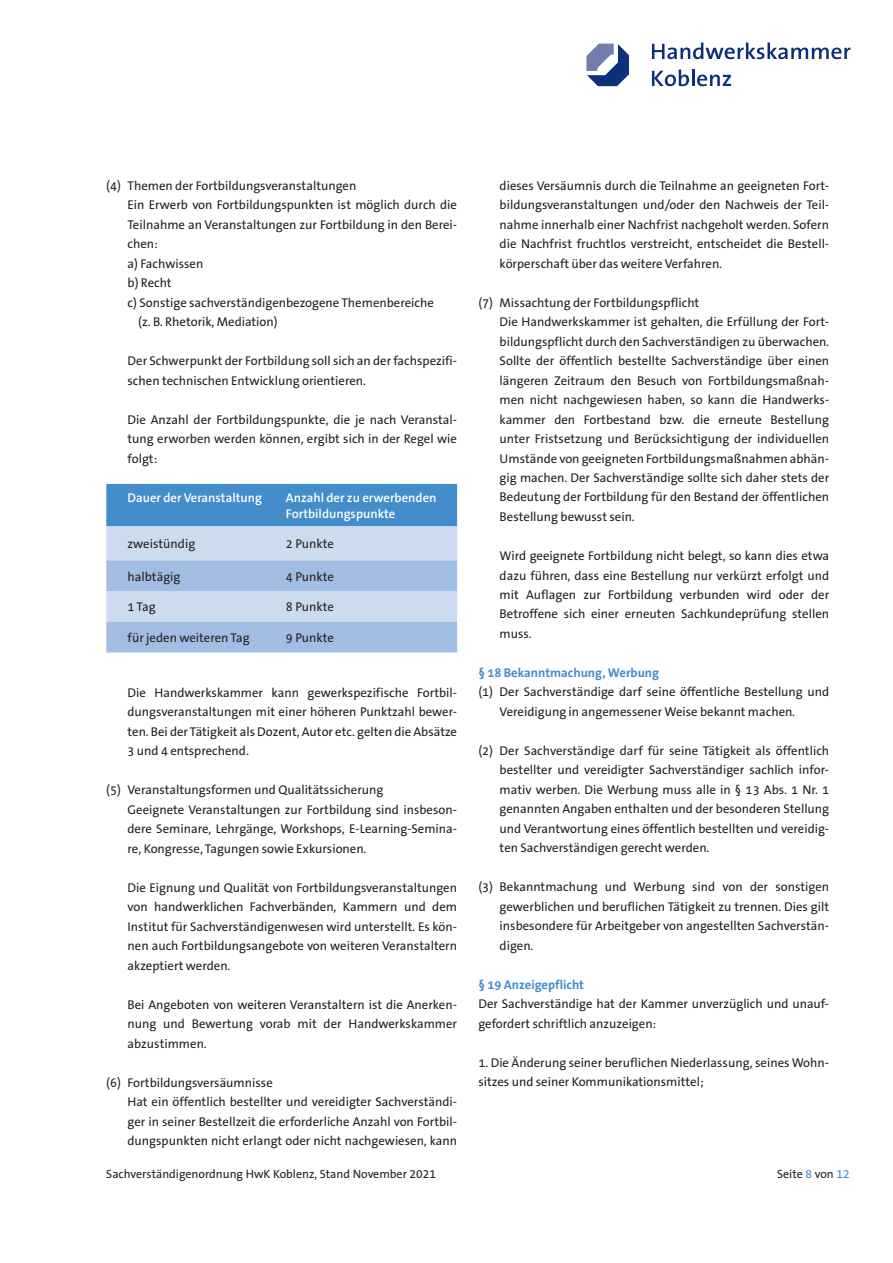
<style>
.page{position:relative;width:893px;height:1263px;background:#fff}
.page>*{position:absolute;margin:0;border:0;box-sizing:border-box;transform-origin:0 0}
.t1{font:12.75px/19.5px "The Sans B W5 Plain";color:#231f20;text-align:justify}
.t2{font:600 12.75px/16.5px "The Sans B W6";color:#fff}
.t3{font:700 12.75px "The Sans B W7";color:#448dcb}
.t4{font:12px "The Sans B W5 Plain";color:#231f20}
.s1{color:#448dcb}
</style>
<div class="page">
<svg style="left:106px;top:484px;width:351px;height:168px;background:#9bbce1"></svg>
<svg style="left:652px;top:43px;width:198px;height:16px"></svg>
<svg style="left:652px;top:70px;width:79px;height:16px"></svg>
<svg style="left:586px;top:44px;width:43px;height:42px"></svg>
<p class="t1" style="left:106px;top:176px;width:252px">(4) Themen der Fortbildungsveranstaltungen</p>
<p class="t1" style="left:128px;top:195px;width:331px">Ein Erwerb von Fortbildungspunkten ist möglich durch die</p>
<p class="t1" style="left:128px;top:215px;width:331px">Teilnahme an Veranstaltungen zur Fortbildung in den Berei-</p>
<p class="t1" style="left:128px;top:234px;width:32px">chen:</p>
<p class="t1" style="left:128px;top:254px;width:77px">a) Fachwissen</p>
<p class="t1" style="left:128px;top:273px;width:46px">b) Recht</p>
<p class="t1" style="left:128px;top:293px;width:308px">c) Sonstige sachverständigenbezogene Themenbereiche</p>
<p class="t1" style="left:138px;top:312px;width:141px">(z. B. Rhetorik, Mediation)</p>
<p class="t1" style="left:128px;top:351px;width:331px">Der Schwerpunkt der Fortbildung soll sich an der fachspezifi&shy;schen technischen Entwicklung orientieren.</p>
<p class="t1" style="left:128px;top:410px;width:331px">Die Anzahl der Fortbildungspunkte, die je nach Veranstal&shy;tung erworben werden können, ergibt sich in der Regel wie folgt:</p>
<p class="t2" style="left:128px;top:489px;width:136px">Dauer der Veranstaltung</p>
<p class="t2" style="left:286px;top:489px;width:152px">Anzahl der zu erwerbenden<br>Fortbildungspunkte</p>
<p class="t1" style="left:128px;top:534px;width:69px">zweistündig</p>
<p class="t1" style="left:286px;top:534px;width:50px">2 Punkte</p>
<p class="t1" style="left:128px;top:566px;width:54px">halbtägig</p>
<p class="t1" style="left:286px;top:566px;width:50px">4 Punkte</p>
<p class="t1" style="left:128px;top:597px;width:30px">1 Tag</p>
<p class="t1" style="left:286px;top:597px;width:50px">8 Punkte</p>
<p class="t1" style="left:128px;top:628px;width:124px">für jeden weiteren Tag</p>
<p class="t1" style="left:286px;top:628px;width:50px">9 Punkte</p>
<p class="t1" style="left:128px;top:683px;width:331px">Die Handwerkskammer kann gewerkspezifische Fortbil&shy;dungsveranstaltungen mit einer höheren Punktzahl bewer&shy;ten. Bei der Tätigkeit als Dozent, Autor etc. gelten die Absätze 3 und 4 entsprechend.</p>
<p class="t1" style="left:128px;top:780px;width:331px;text-align:left;text-indent:-21px">(5) Veranstaltungsformen und Qualitätssicherung<br>Geeignete Veranstaltungen zur Fortbildung sind insbeson&shy;dere Seminare, Lehrgänge, Workshops, E-Learning-Semina&shy;re, Kongresse, Tagungen sowie Exkursionen.</p>
<p class="t1" style="left:128px;top:878px;width:331px">Die Eignung und Qualität von Fortbildungsveranstaltungen von handwerklichen Fachverbänden, Kammern und dem Institut für Sachverständigenwesen wird unterstellt. Es kön&shy;nen auch Fortbildungsangebote von weiteren Veranstaltern akzeptiert werden.</p>
<p class="t1" style="left:128px;top:995px;width:331px">Bei Angeboten von weiteren Veranstaltern ist die Anerken&shy;nung und Bewertung vorab mit der Handwerkskammer abzustimmen.</p>
<p class="t1" style="left:128px;top:1073px;width:331px;text-align:left;text-indent:-21px">(6) Fortbildungsversäumnisse<br>Hat ein öffentlich bestellter und vereidigter Sachverständi&shy;ger in seiner Bestellzeit die erforderliche Anzahl von Fortbil&shy;dungspunkten nicht erlangt oder nicht nachgewiesen, kann</p>
<p class="t1" style="left:500px;top:176px;width:331px">dieses Versäumnis durch die Teilnahme an geeigneten Fort&shy;bildungsveranstaltungen und/oder den Nachweis der Teil&shy;nahme innerhalb einer Nachfrist nachgeholt werden. Sofern die Nachfrist fruchtlos verstreicht, entscheidet die Bestell&shy;körperschaft über das weitere Verfahren.</p>
<p class="t1" style="left:500px;top:293px;width:331px;text-align:left;text-indent:-21px">(7) Missachtung der Fortbildungspflicht<br>Die Handwerkskammer ist gehalten, die Erfüllung der Fort&shy;bildungspflicht durch den Sachverständigen zu überwachen.<br>Sollte der öffentlich bestellte Sachverständige über einen längeren Zeitraum den Besuch von Fortbildungsmaßnah&shy;men nicht nachgewiesen haben, so kann die Handwerks&shy;kammer den Fortbestand bzw. die erneute Bestellung unter Fristsetzung und Berücksichtigung der individuellen Umstände von geeigneten Fortbildungsmaßnahmen abhän&shy;gig machen. Der Sachverständige sollte sich daher stets der Bedeutung der Fortbildung für den Bestand der öffentlichen Bestellung bewusst sein.</p>
<p class="t1" style="left:500px;top:546px;width:331px">Wird geeignete Fortbildung nicht belegt, so kann dies etwa dazu führen, dass eine Bestellung nur verkürzt erfolgt und mit Auflagen zur Fortbildung verbunden wird oder der Betroffene sich einer erneuten Sachkundeprüfung stellen muss.</p>
<p class="t3" style="left:478px;top:664px;width:182px">§ 18 Bekanntmachung, Werbung</p>
<p class="t1" style="left:500px;top:682px;width:331px;text-indent:-21px">(1) Der Sachverständige darf seine öffentliche Bestellung und<br>Vereidigung in angemessener Weise bekannt machen.</p>
<p class="t1" style="left:500px;top:741px;width:331px;text-indent:-21px">(2) Der Sachverständige darf für seine Tätigkeit als öffentlich bestellter und vereidigter Sachverständiger sachlich infor&shy;mativ werben. Die Werbung muss alle in § 13 Abs. 1 Nr. 1 genannten Angaben enthalten und der besonderen Stellung und Verantwortung eines öffentlich bestellten und vereidig&shy;ten Sachverständigen gerecht werden.</p>
<p class="t1" style="left:500px;top:877px;width:331px;text-indent:-21px">(3) Bekanntmachung und Werbung sind von der sonstigen gewerblichen und beruflichen Tätigkeit zu trennen. Dies gilt insbesondere für Arbeitgeber von angestellten Sachverstän&shy;digen.</p>
<p class="t3" style="left:478px;top:976px;width:107px">§ 19 Anzeigepflicht</p>
<p class="t1" style="left:478px;top:994px;width:352px">Der Sachverständige hat der Kammer unverzüglich und unauf&shy;gefordert schriftlich anzuzeigen:</p>
<p class="t1" style="left:478px;top:1053px;width:352px">1. Die Änderung seiner beruflichen Niederlassung, seines Wohn&shy;sitzes und seiner Kommunikationsmittel;</p>
<p class="t4" style="left:106px;top:1166px;width:331px">Sachverständigenordnung HwK Koblenz, Stand November 2021</p>
<p class="t4" style="left:777px;top:1166px;width:74px">Seite <span class="s1">8</span> von <span class="s1">12</span></p>
</div>
